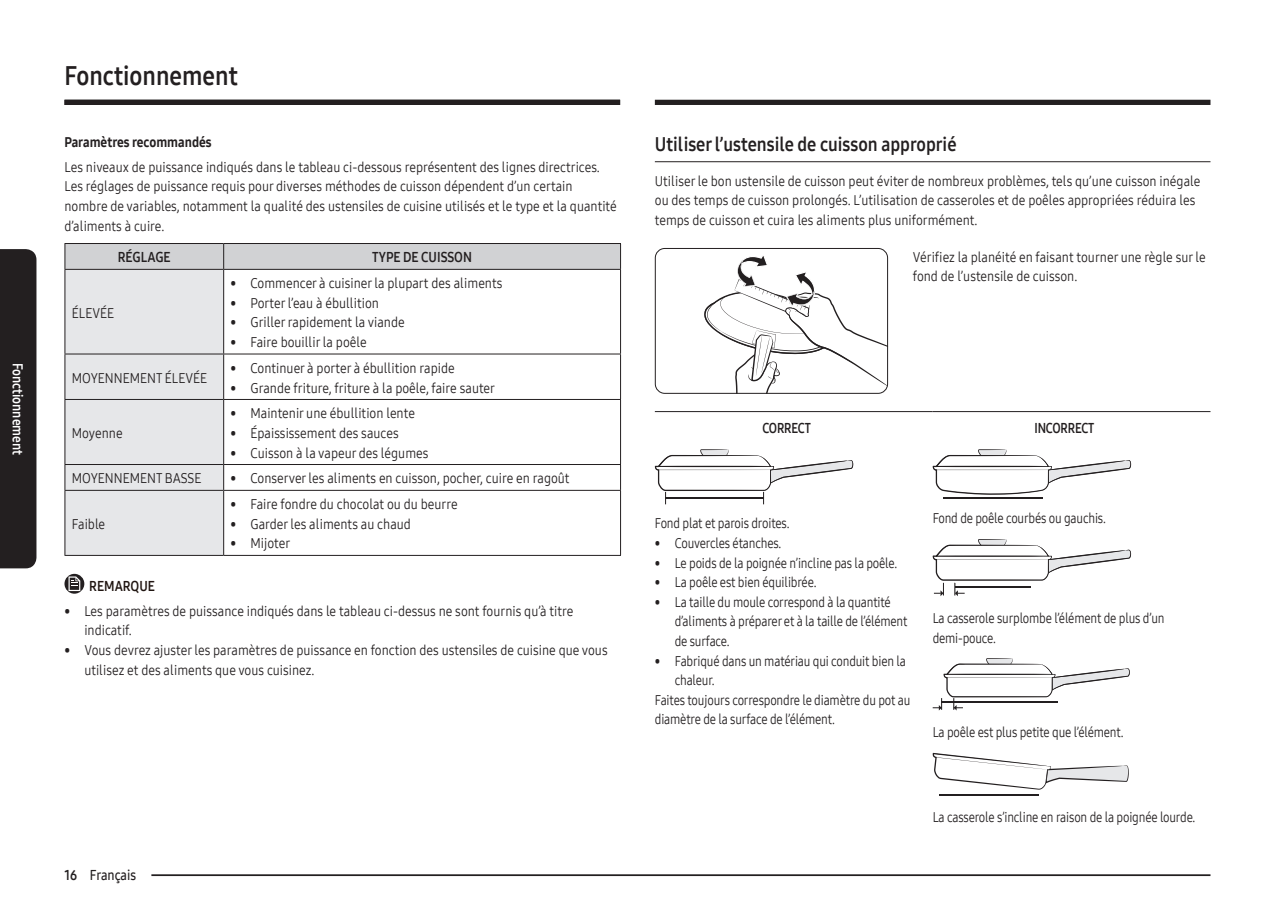
<style>
.page{position:relative;width:1275px;height:903px;background:#fff}
.page>*{position:absolute;margin:0;border:0;box-sizing:border-box;transform-origin:0 0}
.t1{font:26.25px "Samsung One 700";color:#231f20;scale:.9 1}
.t2{font:19.25px "Samsung One 700";color:#231f20;scale:.9 1}
.t3{font:14px/19.6px "Samsung One 400";color:#231f20;scale:.9 1}
.t4{font:14px/19.6px "Samsung One 400";color:#231f20;scale:.85 1}
.t5{font:14px "Samsung One 800";color:#231f20;scale:.9 1}
.t6{font:14px "Samsung One 700";letter-spacing:-.01em;color:#231f20;scale:.9 1}
.t7{font:14px "Samsung One 700";letter-spacing:-.01em;color:#231f20;scale:.85 1}
.t8{font:14px "Samsung One 700";color:#fff;scale:.9 1}
.t9{font:14px "Samsung One 600";color:#231f20;scale:.9 1}
.t10{font:14px "Samsung One 700";color:#201511;scale:.9 1}
.s1{font-family:"Samsung One 700"}
</style>
<div class="page">
<div style="left:655px;top:100px;width:555px;height:5px;background:#231f20"></div>
<hr style="left:151px;top:874px;width:1059px;height:2px;background:#231f20">
<div style="left:64px;top:100px;width:556px;height:5px;background:#231f20"></div>
<div style="left:0;top:249px;width:37px;height:320px;background:#231f20"></div>
<svg style="left:64px;top:243px;width:557px;height:312px"></svg>
<hr style="left:64px;top:490px;width:160px;height:1px;background:#231f20">
<hr style="left:64px;top:491px;width:1px;height:64px;background:#231f20">
<hr style="left:224px;top:490px;width:397px;height:1px;background:#231f20">
<hr style="left:223px;top:491px;width:1px;height:64px;background:#231f20">
<hr style="left:620px;top:491px;width:1px;height:64px;background:#231f20">
<hr style="left:64px;top:555px;width:160px;height:1px;background:#231f20">
<hr style="left:224px;top:555px;width:397px;height:1px;background:#231f20">
<svg style="left:64px;top:574px;width:20px;height:20px"></svg>
<svg style="left:69px;top:576px;width:11px;height:15px"></svg>
<hr style="left:655px;top:161px;width:555px;height:1px;background:#231f20">
<svg style="left:704px;top:253px;width:182px;height:139px"></svg>
<div style="left:655px;top:248px;width:233px;height:146px;border:1px solid #231f20;border-radius:9px"></div>
<hr style="left:655px;top:411px;width:278px;height:1px;background:#231f20">
<hr style="left:933px;top:411px;width:277px;height:1px;background:#231f20">
<svg style="left:655px;top:449px;width:198px;height:55px"></svg>
<hr style="left:943px;top:497px;width:99px;height:2px;background:#231f20">
<svg style="left:933px;top:449px;width:198px;height:46px"></svg>
<svg style="left:933px;top:539px;width:198px;height:57px"></svg>
<svg style="left:933px;top:658px;width:197px;height:52px"></svg>
<hr style="left:939px;top:794px;width:100px;height:2px;background:#231f20">
<svg style="left:933px;top:753px;width:196px;height:37px"></svg>
<p class="t8" style="left:27px;top:362px;width:104px;rotate:90deg">Fonctionnement</p>
<h1 class="t1" style="left:64px;top:58px;width:194px">Fonctionnement</h1>
<p class="t5" style="left:64px;top:133px;width:165px">Paramètres recommandés</p>
<p class="t3" style="left:64px;top:157px;width:615px">Les niveaux de puissance indiqués dans le tableau ci-dessous représentent des lignes directrices.<br>Les réglages de puissance requis pour diverses méthodes de cuisson dépendent d’un certain nombre de variables, notamment la qualité des ustensiles de cuisine utilisés et le type et la quantité d’aliments à cuire.</p>
<p class="t6" style="left:118px;top:248px;width:60px">RÉGLAGE</p>
<p class="t6" style="left:372px;top:248px;width:112px">TYPE DE CUISSON</p>
<p class="t3" style="left:72px;top:303px;width:49px">ÉLEVÉE</p>
<p class="t3" style="left:72px;top:368px;width:152px">MOYENNEMENT ÉLEVÉE</p>
<p class="t3" style="left:72px;top:423px;width:58px">Moyenne</p>
<p class="t3" style="left:231px;top:273px;width:304px">• Commencer à cuisiner la plupart des aliments</p>
<p class="t3" style="left:231px;top:293px;width:166px">• Porter l’eau à ébullition</p>
<p class="t3" style="left:231px;top:313px;width:195px">• Griller rapidement la viande</p>
<p class="t3" style="left:231px;top:332px;width:153px">• Faire bouillir la poêle</p>
<p class="t3" style="left:231px;top:358px;width:251px">• Continuer à porter à ébullition rapide</p>
<p class="t3" style="left:231px;top:378px;width:295px">• Grande friture, friture à la poêle, faire sauter</p>
<p class="t3" style="left:231px;top:403px;width:206px">• Maintenir une ébullition lente</p>
<p class="t3" style="left:231px;top:423px;width:188px">• Épaississement des sauces</p>
<p class="t3" style="left:231px;top:443px;width:221px">• Cuisson à la vapeur des légumes</p>
<p class="t3" style="left:72px;top:468px;width:146px">MOYENNEMENT BASSE</p>
<p class="t3" style="left:231px;top:468px;width:378px">• Conserver les aliments en cuisson, pocher, cuire en ragoût</p>
<p class="t3" style="left:72px;top:514px;width:39px">Faible</p>
<p class="t3" style="left:231px;top:494px;width:254px">• Faire fondre du chocolat ou du beurre</p>
<p class="t3" style="left:231px;top:514px;width:202px">• Garder les aliments au chaud</p>
<p class="t3" style="left:231px;top:534px;width:68px">• Mijoter</p>
<p class="t10" style="left:89px;top:577px;width:74px">REMARQUE</p>
<p class="t3" style="left:84px;top:601px;width:545px;text-indent:-20px">• Les paramètres de puissance indiqués dans le tableau ci-dessus ne sont fournis qu’à titre indicatif.</p>
<p class="t3" style="left:84px;top:640px;width:583px;text-indent:-20px">• Vous devrez ajuster les paramètres de puissance en fonction des ustensiles de cuisine que vous utilisez et des aliments que vous cuisinez.</p>
<p class="t9" style="left:64px;top:865px;width:81px"><span class="s1">16</span> Français</p>
<h2 class="t2" style="left:655px;top:132px;width:337px">Utiliser l’ustensile de cuisson approprié</h2>
<p class="t3" style="left:655px;top:171px;width:608px">Utiliser le bon ustensile de cuisson peut éviter de nombreux problèmes, tels qu’une cuisson inégale ou des temps de cuisson prolongés. L’utilisation de casseroles et de poêles appropriées réduira les temps de cuisson et cuira les aliments plus uniformément.</p>
<p class="t3" style="left:913px;top:247px;width:327px">Vérifiez la planéité en faisant tourner une règle sur le fond de l’ustensile de cuisson.</p>
<p class="t7" style="left:762px;top:419px;width:59px">CORRECT</p>
<p class="t7" style="left:1034px;top:419px;width:72px">INCORRECT</p>
<p class="t4" style="left:655px;top:513px;width:160px">Fond plat et parois droites.</p>
<p class="t4" style="left:655px;top:533px;width:150px">• Couvercles étanches.</p>
<p class="t4" style="left:655px;top:553px;width:287px">• Le poids de la poignée n’incline pas la poêle.</p>
<p class="t4" style="left:655px;top:572px;width:192px">• La poêle est bien équilibrée.</p>
<p class="t4" style="left:675px;top:592px;width:275px;text-indent:-20px">• La taille du moule correspond à la quantité d’aliments à préparer et à la taille de l’élément de surface.</p>
<p class="t4" style="left:655px;top:651px;width:297px">• Fabriqué dans un matériau qui conduit bien la</p>
<p class="t4" style="left:675px;top:670px;width:49px">chaleur.</p>
<p class="t4" style="left:655px;top:690px;width:302px">Faites toujours correspondre le diamètre du pot au</p>
<p class="t4" style="left:655px;top:709px;width:213px">diamètre de la surface de l’élément.</p>
<p class="t4" style="left:933px;top:509px;width:205px">Fond de poêle courbés ou gauchis.</p>
<p class="t4" style="left:933px;top:608px;width:274px">La casserole surplombe l’élément de plus d’un demi-pouce.</p>
<p class="t4" style="left:933px;top:722px;width:226px">La poêle est plus petite que l’élément.</p>
<p class="t4" style="left:933px;top:807px;width:311px">La casserole s’incline en raison de la poignée lourde.</p>
</div>
